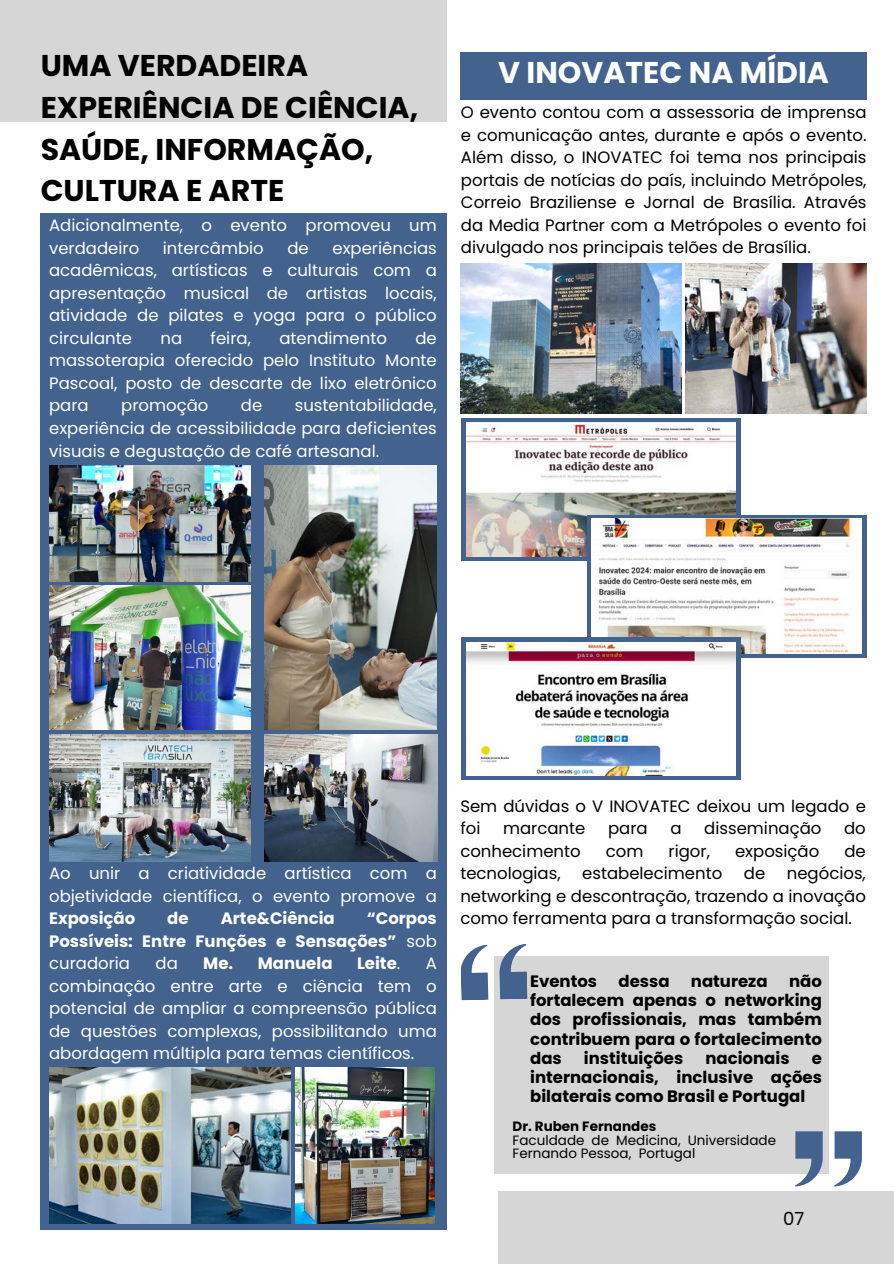
<style>
.page{position:relative;width:894px;height:1264px;background:#fff}
.page>*{position:absolute;margin:0;border:0;box-sizing:border-box;transform-origin:0 0}
.t1{font:700 30px/41.7px "Poppins";color:#000}
.t2{font:700 30px "Poppins";color:#fff}
.t3{font:18px "Poppins";color:#000}
.t4{font:16.5px/22.5px "Poppins";color:#fff;text-align:justify}
.t5{font:16.5px/22.5px "Poppins";color:#000;text-align:justify}
.t6{font:700 16.5px/19.2px "Poppins";color:#000;text-align:justify}
.t7{font:700 16.5px/22.5px "Poppins";color:#fff;text-align:justify}
.t8{font:13.5px/13.5px "Poppins";color:#000}
.t9{font:700 13.5px "Poppins";color:#000}
.s1{font-weight:700}
.s2{font-weight:400}
</style>
<div class="page">
<div style="left:0;top:0;width:446px;height:122px;background:#d6d6d6"></div>
<div style="left:498px;top:1190px;width:395px;height:73px;background:#d6d6d6"></div>
<div style="left:41px;top:214px;width:405px;height:1015px;background:#43628e"></div>
<img style="left:264px;top:465px;width:172px;height:264px">
<img style="left:49px;top:585px;width:201px;height:144px">
<img style="left:49px;top:465px;width:201px;height:116px">
<img style="left:49px;top:734px;width:201px;height:127px">
<img style="left:264px;top:734px;width:174px;height:127px">
<img style="left:49px;top:1067px;width:241px;height:156px">
<div style="left:460px;top:52px;width:406px;height:48px;background:#43628e"></div>
<img style="left:461px;top:264px;width:220px;height:149px">
<img style="left:685px;top:264px;width:181px;height:149px">
<svg style="left:461px;top:419px;width:279px;height:142px;background:#5d769a"></svg>
<img style="left:466px;top:423px;width:269px;height:133px">
<div style="left:586px;top:515px;width:280px;height:142px;background:linear-gradient(to right,#43628e,#43628e)"></div>
<img style="left:591px;top:519px;width:270px;height:135px">
<div style="left:461px;top:637px;width:279px;height:143px;background:#43628e"></div>
<img style="left:466px;top:642px;width:269px;height:134px">
<div style="left:494px;top:956px;width:334px;height:218px;background:#d6d6d6"></div>
<svg style="left:499px;top:944px;width:28px;height:55px"></svg>
<svg style="left:461px;top:945px;width:27px;height:55px"></svg>
<svg style="left:795px;top:1131px;width:27px;height:55px"></svg>
<svg style="left:834px;top:1131px;width:27px;height:55px"></svg>
<img style="left:295px;top:1067px;width:139px;height:156px">
<h3 class="t1" style="left:41px;top:45px;width:379px">UMA VERDADEIRA<br>EXPERIÊNCIA DE CIÊNCIA,<br>SAÚDE, INFORMAÇÃO,<br>CULTURA E ARTE</h3>
<p class="t4" style="left:49px;top:214px;width:389px">Adicionalmente, o evento promoveu um verdadeiro</p>
<p class="t4" style="left:49px;top:237px;width:389px;text-indent:283px">experiências acadêmicas, artísticas e culturais com a apresentação musical de artistas locais, atividade de pilates e yoga para o público circulante</p>
<p class="t4" style="left:163px;top:237px;width:102px">intercâmbio</p>
<p class="t4" style="left:287px;top:237px;width:23px">de</p>
<p class="t4" style="left:160px;top:327px;width:23px">na</p>
<p class="t4" style="left:210px;top:327px;width:42px">feira,</p>
<p class="t4" style="left:279px;top:327px;width:109px">atendimento</p>
<p class="t4" style="left:49px;top:327px;width:389px;text-indent:366px">de massoterapia oferecido pelo Instituto Monte Pascoal, posto de descarte de lixo eletrônico para</p>
<p class="t4" style="left:49px;top:394px;width:389px;text-indent:245px">sustentabilidade, experiência de acessibilidade para deficientes visuais e degustação de café artesanal.</p>
<p class="t4" style="left:121px;top:394px;width:89px">promoção</p>
<p class="t4" style="left:241px;top:394px;width:23px">de</p>
<p class="t2" style="left:498px;top:52px;width:332px">V INOVATEC NA MÍDIA</p>
<p class="t5" style="left:461px;top:101px;width:407px">O evento contou com a assessoria de imprensa e comunicação antes, durante e após o evento.<br>Além disso, o INOVATEC foi tema nos principais portais de notícias do país, incluindo Metrópoles, Correio Braziliense e Jornal de Brasília. Através da Media Partner com a Metrópoles o evento foi divulgado nos principais telões de Brasília.</p>
<p class="t4" style="left:49px;top:862px;width:389px">Ao unir a criatividade artística com a objetividade científica, o evento promove a <span class="s1">Exposição</span></p>
<p class="t7" style="left:167px;top:907px;width:23px">de</p>
<p class="t7" style="left:221px;top:907px;width:115px">Arte&amp;Ciência</p>
<p class="t7" style="left:49px;top:907px;width:389px;text-indent:317px">“Corpos Possíveis: Entre Funções e Sensações” <span class="s2">sob curadoria</span></p>
<p class="t4" style="left:155px;top:952px;width:24px">da</p>
<p class="t7" style="left:203px;top:952px;width:131px">Me. Manuela</p>
<p class="t7" style="left:357px;top:952px;width:45px">Leite<span class="s2">.</span></p>
<p class="t4" style="left:49px;top:952px;width:389px;text-indent:376px">A combinação entre arte e ciência tem o potencial de ampliar a compreensão pública de questões complexas, possibilitando uma abordagem múltipla para temas científicos.</p>
<p class="t5" style="left:460px;top:794px;width:407px">Sem dúvidas o V INOVATEC deixou um legado e foi</p>
<p class="t5" style="left:503px;top:817px;width:84px">marcante</p>
<p class="t5" style="left:608px;top:817px;width:41px">para</p>
<p class="t5" style="left:670px;top:817px;width:13px">a</p>
<p class="t5" style="left:704px;top:817px;width:119px">disseminação</p>
<p class="t5" style="left:843px;top:817px;width:23px">do</p>
<p class="t5" style="left:460px;top:839px;width:122px">conhecimento</p>
<p class="t5" style="left:605px;top:839px;width:39px">com</p>
<p class="t5" style="left:668px;top:839px;width:43px">rigor,</p>
<p class="t5" style="left:734px;top:839px;width:86px">exposição</p>
<p class="t5" style="left:844px;top:839px;width:23px">de</p>
<p class="t5" style="left:460px;top:862px;width:102px">tecnologias,</p>
<p class="t5" style="left:582px;top:862px;width:142px">estabelecimento</p>
<p class="t5" style="left:743px;top:862px;width:23px">de</p>
<p class="t5" style="left:460px;top:862px;width:407px;text-indent:326px">negócios, networking e descontração, trazendo a inovação como ferramenta para a transformação social.</p>
<h3 class="t6" style="left:530px;top:971px;width:293px;text-indent:259px">não fortalecem apenas o networking dos profissionais, mas também contribuem para o fortalecimento das</h3>
<h3 class="t6" style="left:530px;top:971px;width:68px">Eventos</h3>
<h3 class="t6" style="left:618px;top:971px;width:52px">dessa</h3>
<h3 class="t6" style="left:690px;top:971px;width:78px">natureza</h3>
<h3 class="t6" style="left:583px;top:1048px;width:101px">instituições</h3>
<h3 class="t6" style="left:705px;top:1048px;width:86px">nacionais</h3>
<h3 class="t6" style="left:530px;top:1048px;width:293px;text-indent:281px">e internacionais, inclusive ações bilaterais como Brasil e Portugal</h3>
<p class="t9" style="left:512px;top:1117px;width:145px">Dr. Ruben Fernandes</p>
<p class="t8" style="left:512px;top:1133px;width:265px">Faculdade de Medicina, Universidade<br>Fernando Pessoa, Portugal</p>
<h1 class="t3" style="left:782px;top:1205px;width:23px">07</h1>
</div>
